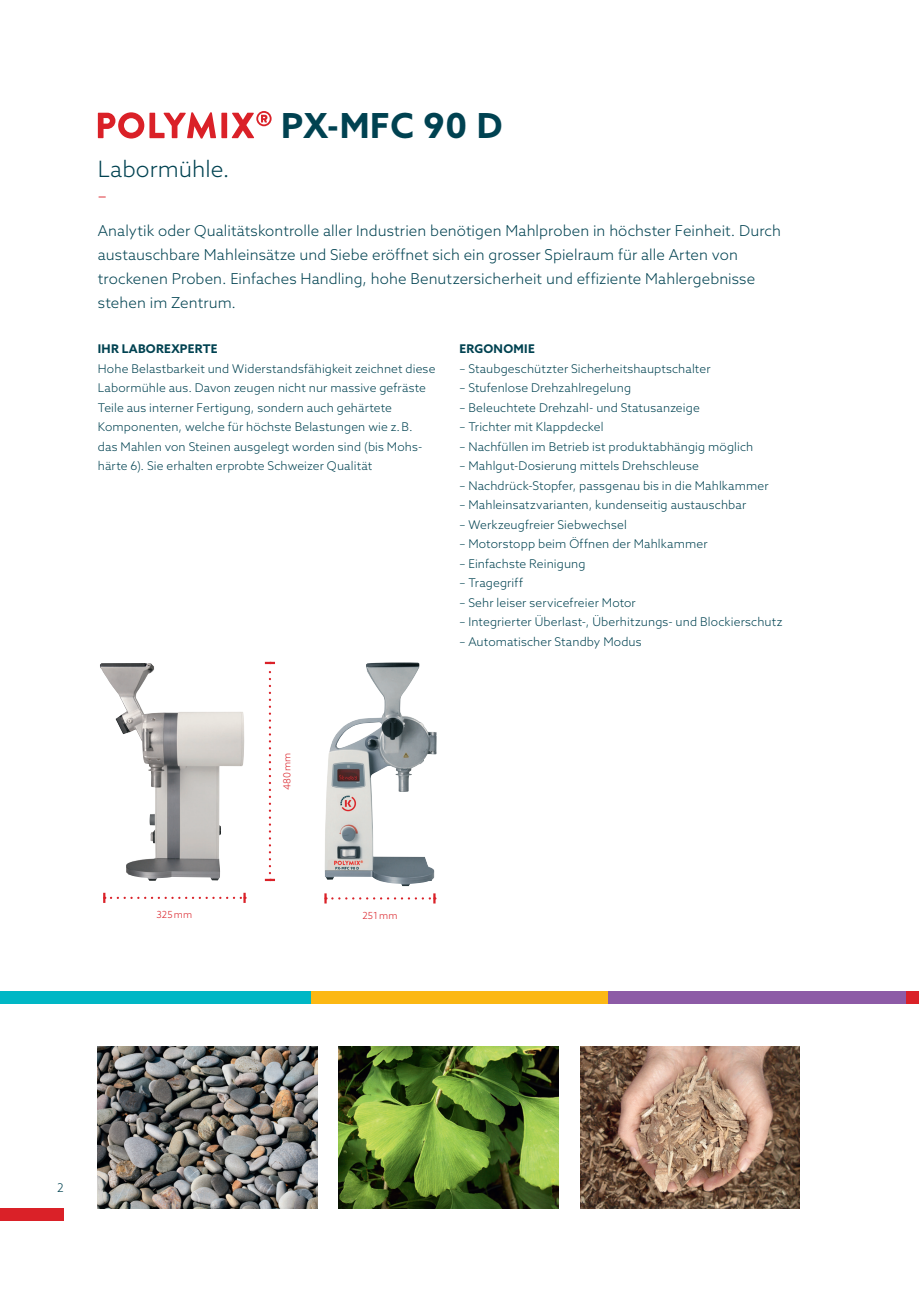
<style>
.page{position:relative;width:919px;height:1289px;background:#fff}
.page>*{position:absolute;margin:0;border:0;box-sizing:border-box;transform-origin:0 0}
.t1{font:700 34.5px "Azo Sans";letter-spacing:.02em;color:#004251}
.t2{font:300 22.5px "Azo Sans";letter-spacing:.005em;color:#004251}
.t3{font:300 18px "Azo Sans";color:#da2128}
.t4{font:300 15px/24px "Azo Sans";letter-spacing:.005em;color:#004251}
.t5{font:300 12px/19.5px "Azo Sans";letter-spacing:.01em;color:#004251}
.t6{font:700 12px "Azo Sans";letter-spacing:.02em;color:#004251}
.t7{font:300 9.75px "Azo Sans";letter-spacing:.02em;color:#da2128}
</style>
<div class="page">
<svg style="left:98px;top:112px;width:118px;height:26px"></svg>
<div style="left:221px;top:113px;width:6px;height:25px;background:#da2128"></div>
<svg style="left:231px;top:111px;width:40px;height:27px"></svg>
<div style="left:310px;top:991px;width:298px;height:12px;background:#fcb814"></div>
<div style="left:608px;top:991px;width:298px;height:12px;background:#8d5ba6"></div>
<div style="left:906px;top:991px;width:12px;height:12px;background:#da2128"></div>
<div style="left:0;top:991px;width:310px;height:12px;background:#00b7c5"></div>
<div style="left:0;top:1208px;width:64px;height:12px;background:#da2128"></div>
<img style="left:100px;top:663px;width:144px;height:217px">
<img style="left:324px;top:662px;width:112px;height:224px">
<svg style="left:324px;top:893px;width:2px;height:10px"></svg>
<svg style="left:332px;top:893px;width:103px;height:10px"></svg>
<svg style="left:103px;top:892px;width:2px;height:10px"></svg>
<svg style="left:111px;top:892px;width:135px;height:10px"></svg>
<svg style="left:265px;top:661px;width:10px;height:220px"></svg>
<img style="left:98px;top:1046px;width:219px;height:162px">
<img style="left:580px;top:1046px;width:219px;height:162px">
<img style="left:339px;top:1046px;width:219px;height:162px">
<h2 class="t2" style="left:98px;top:154px;width:133px">Labormühle.</h2>
<h3 class="t3" style="left:98px;top:184px;width:10px">–</h3>
<h1 class="t1" style="left:281px;top:103px;width:223px">PX-MFC 90 D</h1>
<p class="t4" style="left:98px;top:218px;width:684px">Analytik oder Qualitätskontrolle aller Industrien benötigen Mahlproben in höchster Feinheit. Durch austauschbare Mahleinsätze und Siebe eröffnet sich ein grosser Spielraum für alle Arten von trockenen Proben. Einfaches Handling, hohe Benutzersicherheit und effiziente Mahlergebnisse stehen im Zentrum.</p>
<p class="t6" style="left:98px;top:341px;width:121px">IHR LABOREXPERTE</p>
<p class="t5" style="left:98px;top:358px;width:339px">Hohe Belastbarkeit und Widerstandsfähigkeit zeichnet diese Labormühle aus. Davon zeugen nicht nur massive gefräste Teile aus interner Fertigung, sondern auch gehärtete Komponenten, welche für höchste Belastungen wie z.B. das Mahlen von Steinen ausgelegt worden sind (bis Mohs&shy;härte 6). Sie erhalten erprobte Schweizer Qualität</p>
<p class="t6" style="left:459px;top:341px;width:77px">ERGONOMIE</p>
<p class="t5" style="left:459px;top:358px;width:252px">– Staubgeschützter Sicherheitshauptschalter</p>
<p class="t5" style="left:459px;top:378px;width:173px">– Stufenlose Drehzahlregelung</p>
<p class="t5" style="left:459px;top:397px;width:242px">– Beleuchtete Drehzahl- und Statusanzeige</p>
<p class="t5" style="left:459px;top:417px;width:145px">– Trichter mit Klappdeckel</p>
<p class="t5" style="left:459px;top:436px;width:295px">– Nachfüllen im Betrieb ist produktabhängig möglich</p>
<p class="t5" style="left:459px;top:456px;width:241px">– Mahlgut-Dosierung mittels Drehschleuse</p>
<p class="t5" style="left:459px;top:475px;width:310px">– Nachdrück-Stopfer, passgenau bis in die Mahlkammer</p>
<p class="t5" style="left:459px;top:495px;width:288px">– Mahleinsatzvarianten, kundenseitig austauschbar</p>
<p class="t5" style="left:459px;top:514px;width:169px">– Werkzeugfreier Siebwechsel</p>
<p class="t5" style="left:459px;top:534px;width:249px">– Motorstopp beim Öffnen der Mahlkammer</p>
<p class="t5" style="left:459px;top:553px;width:127px">– Einfachste Reinigung</p>
<p class="t5" style="left:459px;top:573px;width:65px">– Tragegriff</p>
<p class="t5" style="left:459px;top:592px;width:178px">– Sehr leiser servicefreier Motor</p>
<p class="t5" style="left:459px;top:612px;width:324px">– Integrierter Überlast-, Überhitzungs- und Blockierschutz</p>
<p class="t5" style="left:459px;top:631px;width:184px">– Automatischer Standby Modus</p>
<p class="t7" style="left:280px;top:790px;width:39px;rotate:-90deg">480mm</p>
<p class="t7" style="left:157px;top:908px;width:37px">325mm</p>
<p class="t7" style="left:362px;top:909px;width:37px">251mm</p>
<p class="t5" style="left:57px;top:1177px;width:8px">2</p>
</div>
